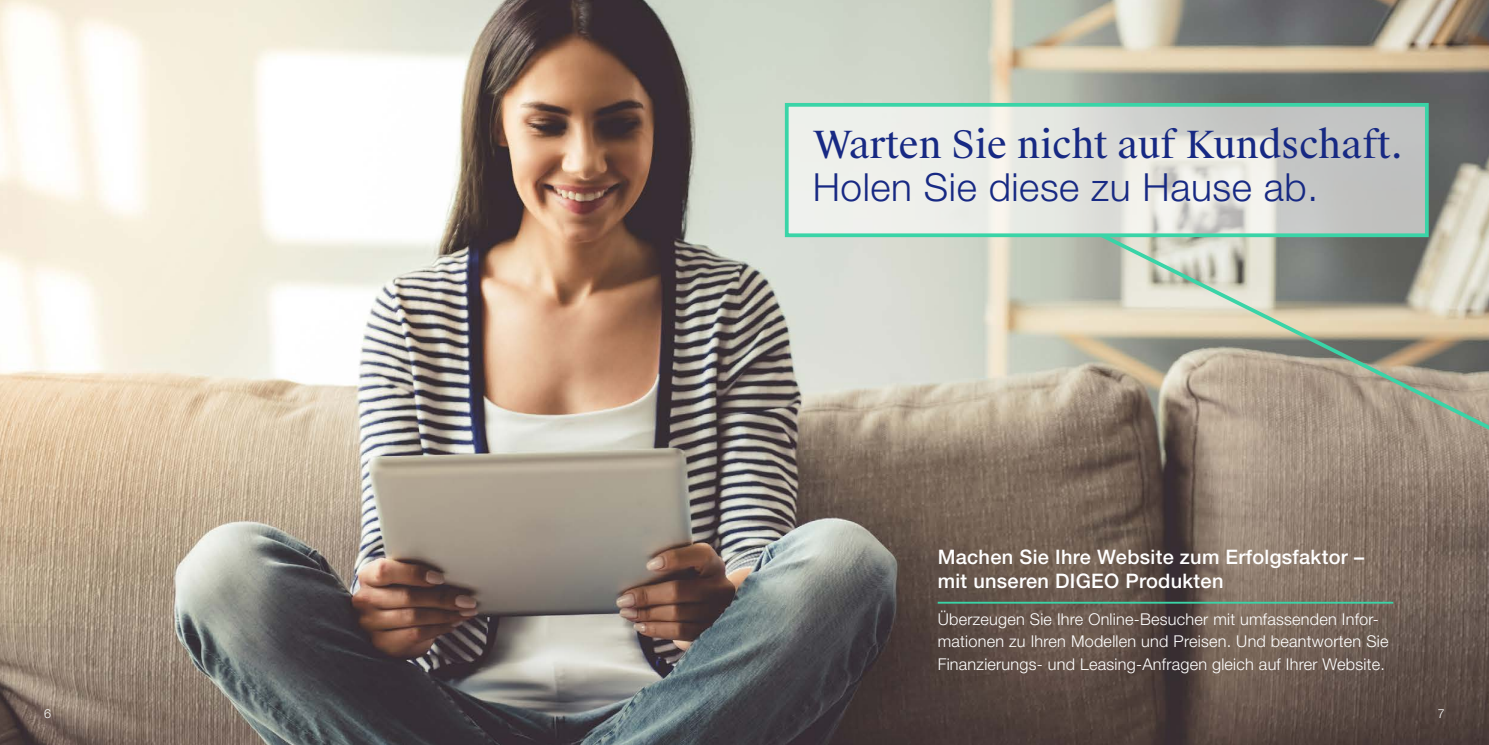
<style>
.page{position:relative;width:1489px;height:745px;background:#fff}
.page>*{position:absolute;margin:0;border:0;box-sizing:border-box;transform-origin:0 0}
.t1{font:300 38.75px "Helvetica Neue LT Std";letter-spacing:.015em;color:#172983}
.t2{font:37.5px "Suisse Works";letter-spacing:.005em;color:#172983}
.t3{font:500 20px/24px "Helvetica Neue LT Std";letter-spacing:.015em;color:#fff}
.t4{font:300 16.25px/22.5px "Helvetica Neue LT Std";letter-spacing:.015em;color:#fff}
.t5{font:300 12.5px "Helvetica Neue LT Std";color:#fff}
</style>
<div class="page">
<img style="left:0;top:0;width:1488px;height:744px">
<hr style="left:937px;top:601px;width:456px;height:2px;background:#3ad4a7">
<svg style="left:1080px;top:236px;width:408px;height:241px;background:#a8a190"></svg>
<svg style="left:789px;top:108px;width:634px;height:124px;background:#dedfdb"></svg>
<div style="left:784px;top:103px;width:644px;height:134px;border:4px solid #3ad4a7"></div>
<h2 class="t2" style="left:812px;top:121px;width:592px">Warten Sie nicht auf Kundschaft.</h2>
<h1 class="t1" style="left:812px;top:164px;width:507px">Holen Sie diese zu Hause ab.</h1>
<p class="t3" style="left:937px;top:544px;width:428px">Machen Sie Ihre Website zum Erfolgsfaktor – mit unseren DIGEO Produkten</p>
<p class="t4" style="left:937px;top:607px;width:452px">Überzeugen Sie Ihre Online-Besucher mit umfassenden Infor&shy;mationen zu Ihren Modellen und Preisen. Und beantworten Sie<br>Finanzierungs- und Leasing-Anfragen gleich auf Ihrer Website.</p>
<p class="t5" style="left:44px;top:705px;width:8px">6</p>
<p class="t5" style="left:1437px;top:705px;width:8px">7</p>
</div>
